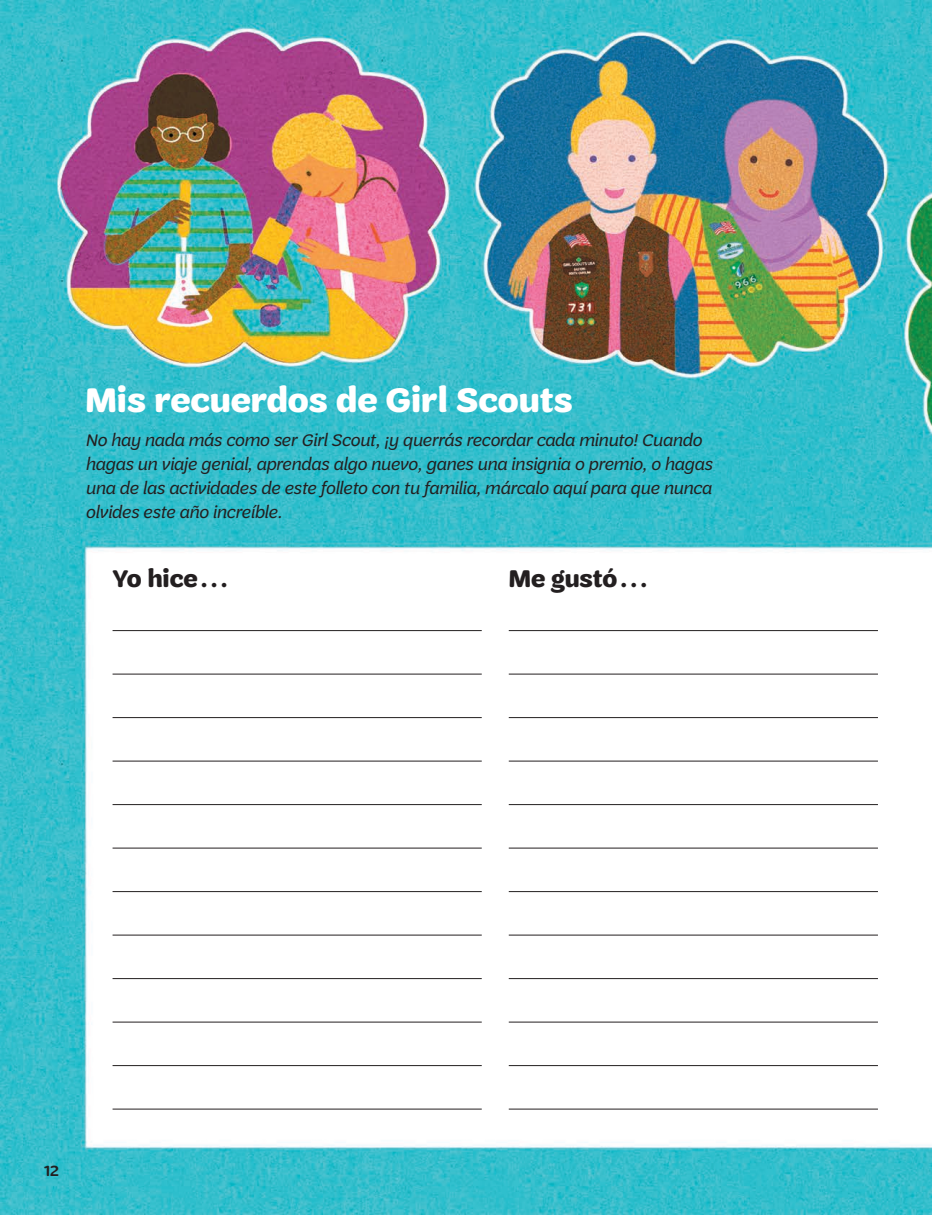
<style>
.page{position:relative;width:932px;height:1215px;background:#fff}
.page>*{position:absolute;margin:0;border:0;box-sizing:border-box;transform-origin:0 0}
.t1{font:700 36px "Trefoil Sans";color:#fff}
.t2{font:700 25.5px "Trefoil Sans";color:#231f20}
.t3{font:italic 18px/24px "Trefoil Sans";color:#231f20}
.t4{font:600 15.75px "Trefoil Sans";color:#231f20}
</style>
<div class="page">
<img style="left:0;top:0;width:932px;height:1215px">
<hr style="left:112px;top:630px;width:370px;height:1px;background:#231f20">
<hr style="left:112px;top:674px;width:370px;height:1px;background:#231f20">
<hr style="left:112px;top:717px;width:370px;height:1px;background:#231f20">
<hr style="left:112px;top:761px;width:370px;height:1px;background:#231f20">
<hr style="left:112px;top:804px;width:370px;height:1px;background:#231f20">
<hr style="left:112px;top:848px;width:370px;height:1px;background:#231f20">
<hr style="left:112px;top:891px;width:370px;height:1px;background:#231f20">
<hr style="left:112px;top:935px;width:370px;height:1px;background:#231f20">
<hr style="left:112px;top:978px;width:370px;height:1px;background:#231f20">
<hr style="left:112px;top:1022px;width:370px;height:1px;background:#231f20">
<hr style="left:112px;top:1065px;width:370px;height:1px;background:#231f20">
<hr style="left:112px;top:1109px;width:370px;height:1px;background:#231f20">
<hr style="left:508px;top:630px;width:370px;height:1px;background:#231f20">
<hr style="left:508px;top:674px;width:370px;height:1px;background:#231f20">
<hr style="left:508px;top:717px;width:370px;height:1px;background:#231f20">
<hr style="left:508px;top:761px;width:370px;height:1px;background:#231f20">
<hr style="left:508px;top:804px;width:370px;height:1px;background:#231f20">
<hr style="left:508px;top:848px;width:370px;height:1px;background:#231f20">
<hr style="left:508px;top:891px;width:370px;height:1px;background:#231f20">
<hr style="left:508px;top:935px;width:370px;height:1px;background:#231f20">
<hr style="left:508px;top:978px;width:370px;height:1px;background:#231f20">
<hr style="left:508px;top:1022px;width:370px;height:1px;background:#231f20">
<hr style="left:508px;top:1065px;width:370px;height:1px;background:#231f20">
<hr style="left:508px;top:1109px;width:370px;height:1px;background:#231f20">
<h1 class="t1" style="left:86px;top:380px;width:488px">Mis recuerdos de Girl Scouts</h1>
<p class="t3" style="left:86px;top:429px;width:628px">No hay nada más como ser Girl Scout, ¡y querrás recordar cada minuto! Cuando hagas un viaje genial, aprendas algo nuevo, ganes una insignia o premio, o hagas una de las actividades de este folleto con tu familia, márcalo aquí para que nunca olvides este año increíble.</p>
<h2 class="t2" style="left:112px;top:565px;width:117px">Yo hice...</h2>
<h2 class="t2" style="left:508px;top:565px;width:140px">Me gustó...</h2>
<p class="t4" style="left:44px;top:1162px;width:16px">12</p>
</div>
